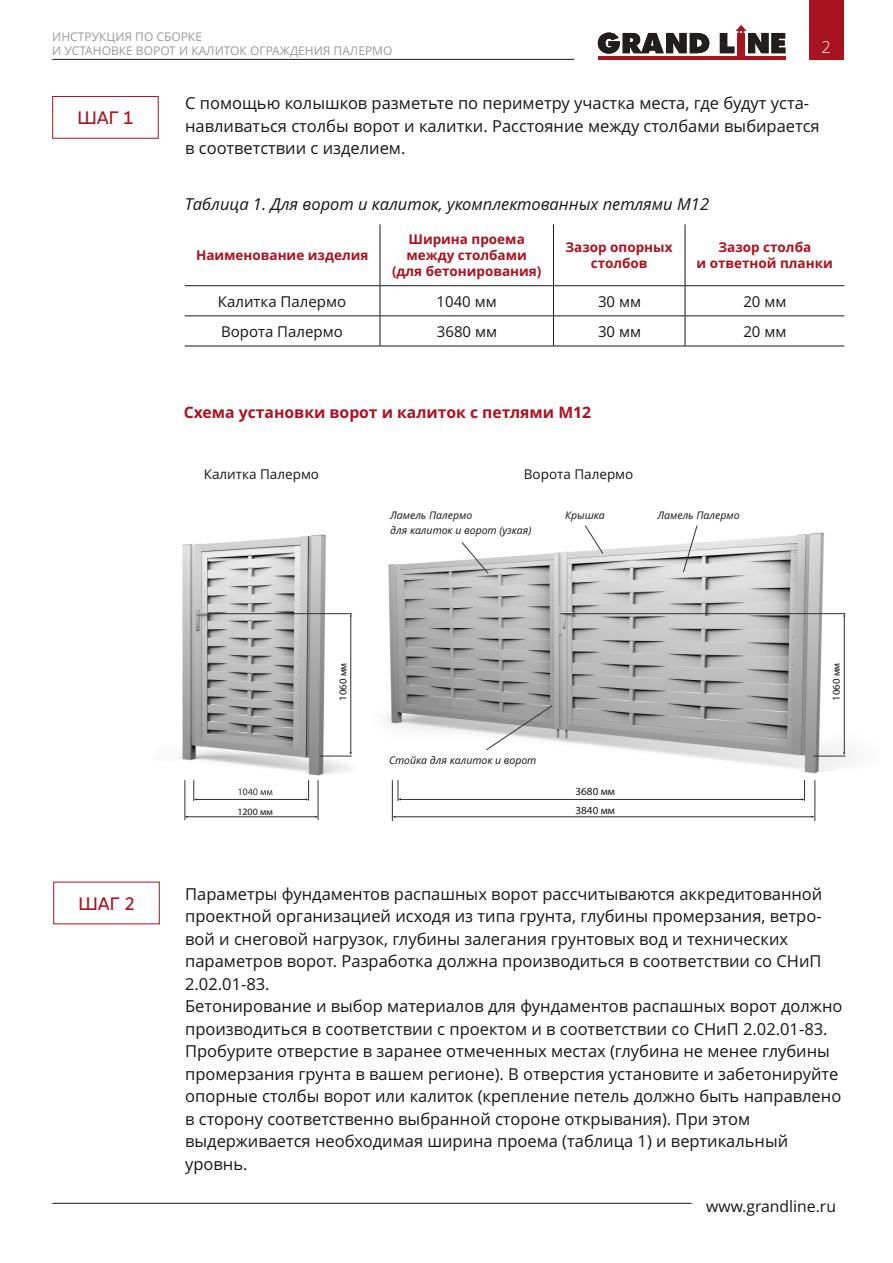
<style>
.page{position:relative;width:893px;height:1263px;background:#fff}
.page>*{position:absolute;margin:0;border:0;box-sizing:border-box;transform-origin:0 0}
.t1{font:18px "Red Ring";color:#a9121f}
.t2{font:16.5px/22.5px "Open Sans";color:#151616}
.t3{font:italic 16.5px "Open Sans";color:#151616}
.t4{font:300 16.5px "Open Sans";color:#fff}
.t5{font:700 15.75px "Open Sans";color:#a9121f}
.t6{font:15.75px "Open Sans";color:#151616}
.t7{font:15px "Open Sans";color:#151616}
.t8{font:700 13.5px/16.2px "Open Sans";color:#a9121f;text-align:center}
.t9{font:13.5px "Open Sans";color:#151616}
.t10{font:12px/14.4px "Open Sans";color:#999}
.t11{font:10.8px "Myriad Pro";color:#151616}
.t12{font:italic 10.5px/14.2px "Open Sans";color:#151616}
.t13{font:10.5px "Myriad Pro";color:#151616}
.t14{font:9.75px "Myriad Pro";color:#151616}
</style>
<div class="page">
<hr style="left:52px;top:1203px;width:640px;height:1px;background:#151616">
<div style="left:809px;top:0;width:34px;height:60px;background:#a9121f"></div>
<div style="left:52px;top:96px;width:107px;height:43px;border:1px solid #aa1220"></div>
<div style="left:53px;top:882px;width:107px;height:42px;border:1px solid #aa1220"></div>
<hr style="left:185px;top:285px;width:263px;height:1px;background:#151616">
<hr style="left:448px;top:285px;width:154px;height:1px;background:#151616">
<hr style="left:602px;top:285px;width:115px;height:1px;background:#151616">
<hr style="left:717px;top:285px;width:127px;height:1px;background:#151616">
<hr style="left:185px;top:315px;width:263px;height:1px;background:#151616">
<hr style="left:448px;top:315px;width:154px;height:1px;background:#151616">
<hr style="left:380px;top:224px;width:1px;height:61px;background:#151616">
<svg style="left:380px;top:286px;width:1px;height:29px"></svg>
<hr style="left:380px;top:316px;width:1px;height:30px;background:#151616">
<hr style="left:602px;top:315px;width:115px;height:1px;background:#151616">
<hr style="left:553px;top:224px;width:1px;height:61px;background:#151616">
<svg style="left:553px;top:286px;width:1px;height:29px"></svg>
<hr style="left:553px;top:316px;width:1px;height:30px;background:#151616">
<hr style="left:717px;top:315px;width:127px;height:1px;background:#151616">
<hr style="left:685px;top:224px;width:1px;height:61px;background:#151616">
<svg style="left:685px;top:286px;width:1px;height:29px"></svg>
<hr style="left:685px;top:316px;width:1px;height:30px;background:#151616">
<hr style="left:185px;top:346px;width:263px;height:1px;background:#151616">
<hr style="left:448px;top:346px;width:154px;height:1px;background:#151616">
<hr style="left:602px;top:346px;width:115px;height:1px;background:#151616">
<hr style="left:717px;top:346px;width:127px;height:1px;background:#151616">
<hr style="left:52px;top:59px;width:522px;height:1px;background:#151616">
<div style="left:737px;top:33px;width:8px;height:25px;background:#a9121f"></div>
<hr style="left:598px;top:56px;width:187px;height:4px;background:#a9121f">
<svg style="left:598px;top:33px;width:111px;height:21px"></svg>
<svg style="left:720px;top:25px;width:65px;height:28px"></svg>
<img style="left:385px;top:525px;width:465px;height:249px">
<img style="left:174px;top:534px;width:179px;height:248px">
<hr style="left:400px;top:799px;width:403px;height:1px;background:#323232">
<svg style="left:802px;top:780px;width:3px;height:21px"></svg>
<svg style="left:398px;top:780px;width:3px;height:21px"></svg>
<hr style="left:195px;top:799px;width:111px;height:1px;background:#323232">
<svg style="left:306px;top:780px;width:3px;height:21px"></svg>
<svg style="left:238px;top:788px;width:34px;height:7px"></svg>
<hr style="left:320px;top:756px;width:32px;height:1px;background:#323232">
<hr style="left:350px;top:615px;width:1px;height:139px;background:#323232">
<hr style="left:207px;top:613px;width:145px;height:1px;background:#323232">
<hr style="left:185px;top:780px;width:1px;height:40px;background:#323232">
<hr style="left:318px;top:780px;width:1px;height:40px;background:#323232">
<hr style="left:186px;top:816px;width:131px;height:1px;background:#323232">
<hr style="left:394px;top:816px;width:418px;height:1px;background:#323232">
<hr style="left:392px;top:780px;width:1px;height:41px;background:#323232">
<hr style="left:815px;top:780px;width:1px;height:41px;background:#323232">
<svg style="left:194px;top:780px;width:3px;height:21px"></svg>
<hr style="left:813px;top:756px;width:32px;height:1px;background:#323232">
<hr style="left:844px;top:616px;width:1px;height:138px;background:#323232">
<hr style="left:560px;top:613px;width:286px;height:1px;background:#323232">
<svg style="left:585px;top:525px;width:18px;height:29px"></svg>
<svg style="left:683px;top:525px;width:14px;height:48px"></svg>
<svg style="left:461px;top:542px;width:28px;height:32px"></svg>
<svg style="left:486px;top:705px;width:67px;height:45px"></svg>
<p class="t10" style="left:52px;top:30px;width:342px">ИНСТРУКЦИЯ ПО СБОРКЕ<br>И УСТАНОВКЕ ВОРОТ И КАЛИТОК ОГРАЖДЕНИЯ ПАЛЕРМО</p>
<p class="t4" style="left:821px;top:41px;width:11px">2</p>
<p class="t1" style="left:77px;top:110px;width:58px">ШАГ 1</p>
<p class="t1" style="left:78px;top:896px;width:58px">ШАГ 2</p>
<p class="t2" style="left:185px;top:94px;width:636px">С помощью колышков разметьте по периметру участка места, где будут уста&shy;навливаться столбы ворот и калитки. Расстояние между столбами выбирается в соответствии с изделием.</p>
<p class="t3" style="left:185px;top:197px;width:526px">Таблица 1. Для ворот и калиток, укомплектованных петлями М12</p>
<p class="t8" style="left:196px;top:248px;width:174px">Наименование изделия</p>
<p class="t8" style="left:392px;top:232px;width:151px">Ширина проема между столбами (для бетонирования)</p>
<p class="t8" style="left:565px;top:240px;width:109px">Зазор опорных столбов</p>
<p class="t8" style="left:696px;top:240px;width:138px">Зазор столба<br>и ответной планки</p>
<p class="t7" style="left:218px;top:295px;width:130px">Калитка Палермо</p>
<p class="t7" style="left:437px;top:295px;width:62px">1040 мм</p>
<p class="t7" style="left:598px;top:295px;width:45px">30 мм</p>
<p class="t7" style="left:743px;top:295px;width:45px">20 мм</p>
<p class="t7" style="left:221px;top:325px;width:123px">Ворота Палермо</p>
<p class="t7" style="left:437px;top:325px;width:62px">3680 мм</p>
<p class="t7" style="left:598px;top:325px;width:45px">30 мм</p>
<p class="t7" style="left:743px;top:325px;width:45px">20 мм</p>
<p class="t5" style="left:184px;top:406px;width:409px">Схема установки ворот и калиток с петлями М12</p>
<p class="t9" style="left:204px;top:469px;width:117px">Калитка Палермо</p>
<p class="t9" style="left:524px;top:469px;width:111px">Ворота Палермо</p>
<p class="t12" style="left:390px;top:509px;width:143px">Ламель Палермо<br>для калиток и ворот (узкая)</p>
<p class="t12" style="left:565px;top:509px;width:41px">Крышка</p>
<p class="t12" style="left:658px;top:509px;width:84px">Ламель Палермо</p>
<p class="t13" style="left:338px;top:701px;width:39px;rotate:-90deg">1060 мм</p>
<p class="t12" style="left:389px;top:754px;width:149px">Стойка для калиток и ворот</p>
<p class="t11" style="left:575px;top:786px;width:41px">3680 мм</p>
<p class="t14" style="left:237px;top:807px;width:37px">1200 мм</p>
<p class="t11" style="left:575px;top:806px;width:41px">3840 мм</p>
<p class="t13" style="left:832px;top:701px;width:39px;rotate:-90deg">1060 мм</p>
<p class="t2" style="left:185px;top:884px;width:639px">Параметры фундаментов распашных ворот рассчитываются аккредитованной проектной организацией исходя из типа грунта, глубины промерзания, ветро&shy;вой и снеговой нагрузок, глубины залегания грунтовых вод и технических параметров ворот. Разработка должна производиться в соответствии со СНиП 2.02.01-83.</p>
<p class="t2" style="left:185px;top:996px;width:659px">Бетонирование и выбор материалов для фундаментов распашных ворот должно производиться в соответствии с проектом и в соответствии со СНиП 2.02.01-83.<br>Пробурите отверстие в заранее отмеченных местах (глубина не менее глубины промерзания грунта в вашем регионе). В отверстия установите и забетонируйте опорные столбы ворот или калиток (крепление петель должно быть направлено в сторону соответственно выбранной стороне открывания). При этом выдерживается необходимая ширина проема (таблица 1) и вертикальный уровнь.</p>
<p class="t6" style="left:706px;top:1200px;width:131px">www.grandline.ru</p>
</div>
